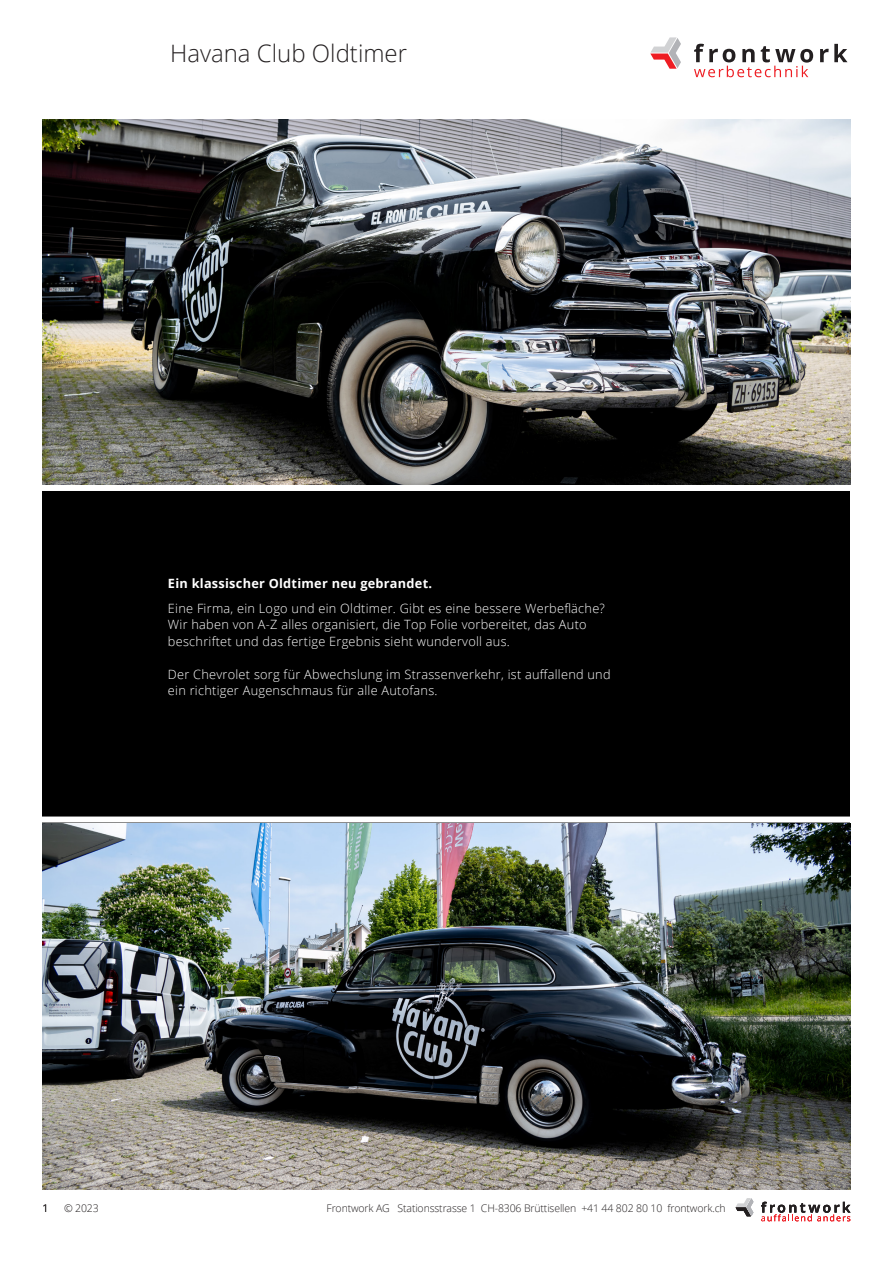
<style>
.page{position:relative;width:893px;height:1263px;background:#fff}
.page>*{position:absolute;margin:0;border:0;box-sizing:border-box;transform-origin:0 0}
.t1{font:300 24px "Open Sans";color:#231f20}
.t2{font:300 12.75px/16.5px "Open Sans";letter-spacing:.02em;color:#fff}
.t3{font:700 12.75px "Open Sans";letter-spacing:.02em;color:#fff}
.t4{font:300 10.5px "Open Sans";letter-spacing:-.01em;color:#231f20}
</style>
<div class="page">
<svg style="left:736px;top:1198px;width:17px;height:18px"></svg>
<svg style="left:761px;top:1202px;width:89px;height:19px"></svg>
<svg style="left:650px;top:37px;width:31px;height:32px"></svg>
<svg style="left:694px;top:44px;width:153px;height:33px"></svg>
<div style="left:43px;top:382px;width:807px;height:806px;background:#000"></div>
<img style="left:43px;top:823px;width:807px;height:366px">
<div style="left:24px;top:485px;width:849px;height:6px;background:#fff"></div>
<img style="left:43px;top:119px;width:807px;height:366px">
<div style="left:22px;top:816px;width:849px;height:6px;background:#fff"></div>
<h1 class="t1" style="left:170px;top:37px;width:239px">Havana Club Oldtimer</h1>
<p class="t3" style="left:168px;top:574px;width:266px">Ein klassischer Oldtimer neu gebrandet.</p>
<p class="t2" style="left:168px;top:600px;width:439px">Eine Firma, ein Logo und ein Oldtimer. Gibt es eine bessere Werbefläche?<br>Wir haben von A-Z alles organisiert, die Top Folie vorbereitet, das Auto beschriftet und das fertige Ergebnis sieht wundervoll aus.</p>
<p class="t2" style="left:168px;top:666px;width:444px">Der Chevrolet sorg für Abwechslung im Strassenverkehr, ist auffallend und ein richtiger Augenschmaus für alle Autofans.</p>
<p class="t4" style="left:42px;top:1201px;width:7px">1</p>
<p class="t4" style="left:64px;top:1201px;width:36px">© 2023</p>
<p class="t4" style="left:327px;top:1201px;width:401px">Frontwork AG Stationsstrasse 1 CH-8306 Brüttisellen +41 44 802 80 10 frontwork.ch</p>
</div>
